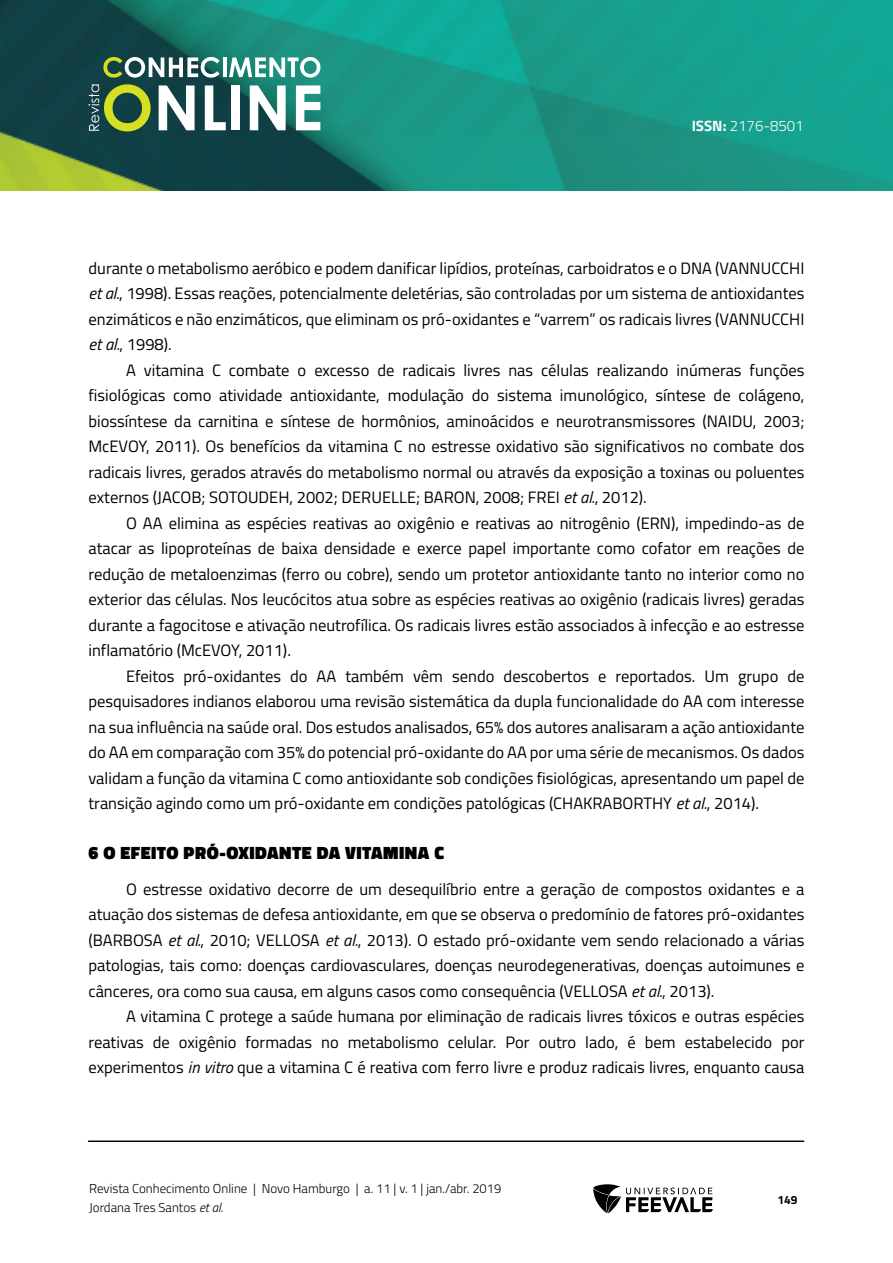
<style>
.page{position:relative;width:893px;height:1263px;background:#fff}
.page>*{position:absolute;margin:0;border:0;box-sizing:border-box;transform-origin:0 0}
.TÍTULO_1{font:900 18px "Titillium Web";letter-spacing:.03em;color:#000}
.Corpo{font:16.5px/25.5px "Titillium Web";color:#000;text-align:justify}
.t1{font:300 15px "Titillium Web";color:#fff}
.t2{font:300 12.9px/19.5px "Titillium Web";color:#000}
.t3{font:700 12px "Titillium Web";color:#000}
.s1{font-weight:700}
.s2{font-style:italic}
</style>
<div class="page">
<img style="left:0;top:0;width:893px;height:190px">
<svg style="left:593px;top:1184px;width:120px;height:29px"></svg>
<svg style="left:103px;top:57px;width:117px;height:21px"></svg>
<hr style="left:223px;top:57px;width:3px;height:20px;background:#fff">
<svg style="left:229px;top:57px;width:91px;height:21px"></svg>
<svg style="left:88px;top:84px;width:63px;height:47px;background:#5e7e3f"></svg>
<svg style="left:159px;top:85px;width:36px;height:45px"></svg>
<svg style="left:205px;top:85px;width:21px;height:45px"></svg>
<div style="left:232px;top:85px;width:8px;height:45px;background:#fff"></div>
<svg style="left:250px;top:85px;width:36px;height:45px"></svg>
<svg style="left:296px;top:85px;width:24px;height:45px"></svg>
<hr style="left:88px;top:1140px;width:716px;height:2px;background:#000">
<p class="t1" style="left:692px;top:115px;width:114px"><span class="s1">ISSN:</span> 2176-8501</p>
<p class="Corpo" style="left:88px;top:254px;width:717px">durante o metabolismo aeróbico e podem danificar lipídios, proteínas, carboidratos e o DNA (VANNUCCHI <span class="s2">et al.</span>, 1998). Essas reações, potencialmente deletérias, são controladas por um sistema de antioxidantes enzimáticos e não enzimáticos, que eliminam os pró-oxidantes e “varrem” os radicais livres (VANNUCCHI <span class="s2">et al.</span>, 1998).</p>
<p class="Corpo" style="left:88px;top:356px;width:717px;text-indent:38px">A vitamina C combate o excesso de radicais livres nas células realizando inúmeras funções fisiológicas como atividade antioxidante, modulação do sistema imunológico, síntese de colágeno, biossíntese da carnitina e síntese de hormônios, aminoácidos e neurotransmissores (NAIDU, 2003; McEVOY, 2011). Os benefícios da vitamina C no estresse oxidativo são significativos no combate dos radicais livres, gerados através do metabolismo normal ou através da exposição a toxinas ou poluentes externos (JACOB; SOTOUDEH, 2002; DERUELLE; BARON, 2008; FREI <span class="s2">et al.</span>, 2012).</p>
<p class="Corpo" style="left:88px;top:509px;width:717px;text-indent:38px">O AA elimina as espécies reativas ao oxigênio e reativas ao nitrogênio (ERN), impedindo-as de atacar as lipoproteínas de baixa densidade e exerce papel importante como cofator em reações de redução de metaloenzimas (ferro ou cobre), sendo um protetor antioxidante tanto no interior como no exterior das células. Nos leucócitos atua sobre as espécies reativas ao oxigênio (radicais livres) geradas durante a fagocitose e ativação neutrofílica. Os radicais livres estão associados à infecção e ao estresse inflamatório (McEVOY, 2011).</p>
<p class="Corpo" style="left:88px;top:662px;width:718px;text-indent:38px">Efeitos pró-oxidantes do AA também vêm sendo descobertos e reportados. Um grupo de pesquisadores indianos elaborou uma revisão sistemática da dupla funcionalidade do AA com interesse na sua influência na saúde oral. Dos estudos analisados, 65% dos autores analisaram a ação antioxidante do AA em comparação com 35% do potencial pró-oxidante do AA por uma série de mecanismos. Os dados validam a função da vitamina C como antioxidante sob condições fisiológicas, apresentando um papel de transição agindo como um pró-oxidante em condições patológicas (CHAKRABORTHY <span class="s2">et al.</span>, 2014).</p>
<p class="TÍTULO_1" style="left:88px;top:839px;width:357px">6 O EFEITO PRÓ-OXIDANTE DA VITAMINA C</p>
<p class="Corpo" style="left:88px;top:875px;width:718px;text-indent:38px">O estresse oxidativo decorre de um desequilíbrio entre a geração de compostos oxidantes e a atuação dos sistemas de defesa antioxidante, em que se observa o predomínio de fatores pró-oxidantes (BARBOSA <span class="s2">et al.</span>, 2010; VELLOSA <span class="s2">et al.</span>, 2013). O estado pró-oxidante vem sendo relacionado a várias patologias, tais como: doenças cardiovasculares, doenças neurodegenerativas, doenças autoimunes e cânceres, ora como sua causa, em alguns casos como consequência (VELLOSA <span class="s2">et al.</span>, 2013).</p>
<p class="Corpo" style="left:88px;top:1003px;width:717px;text-indent:38px">A vitamina C protege a saúde humana por eliminação de radicais livres tóxicos e outras espécies reativas de oxigênio formadas no metabolismo celular. Por outro lado, é bem estabelecido por experimentos <span class="s2">in vitro</span> que a vitamina C é reativa com ferro livre e produz radicais livres, enquanto causa</p>
<p class="t2" style="left:89px;top:1178px;width:414px">Revista Conhecimento Online | Novo Hamburgo | a. 11 | v. 1 | jan./abr. 2019<br>Jordana Tres Santos <span class="s2">et al.</span></p>
<p class="t3" style="left:777px;top:1190px;width:22px">149</p>
</div>
